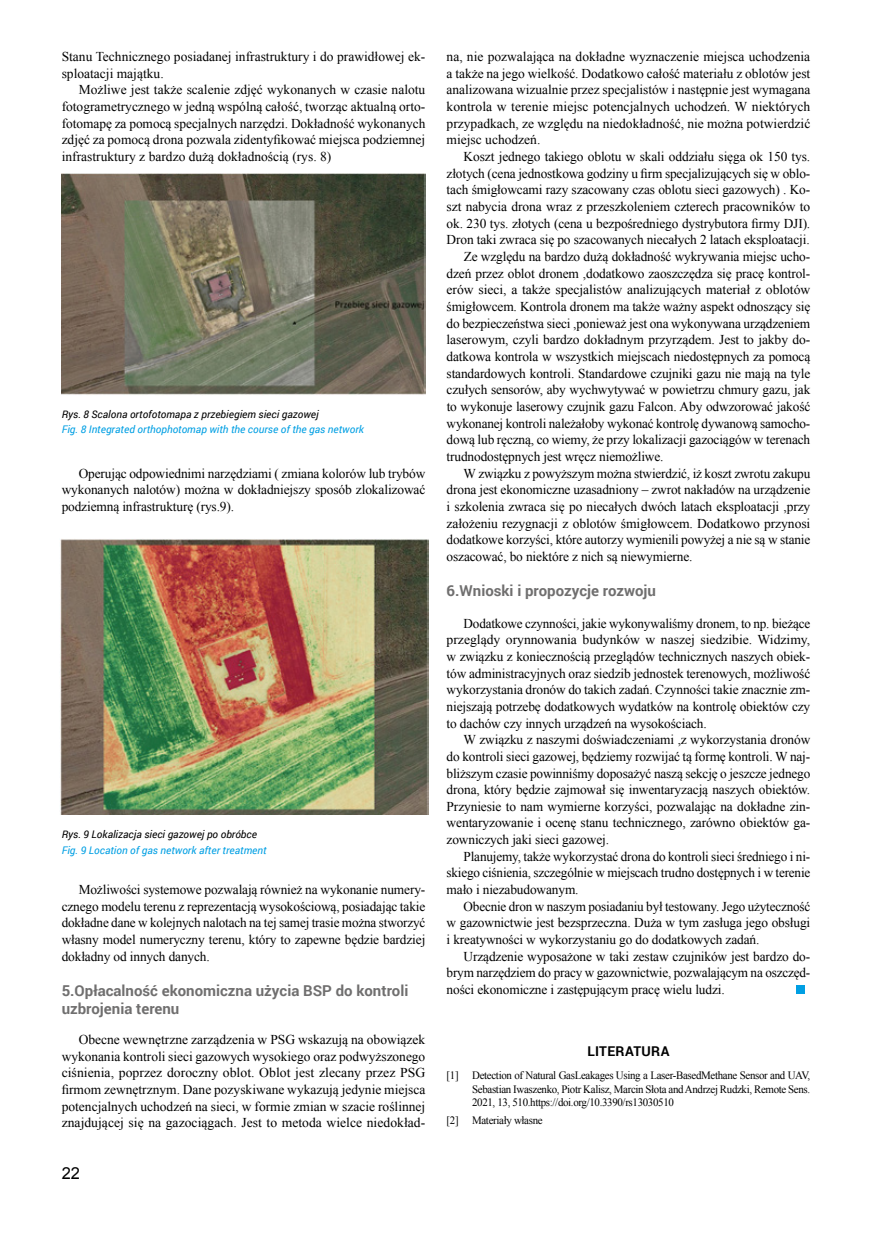
<style>
.page{position:relative;width:872px;height:1234px;background:#fff}
.page>*{position:absolute;margin:0;border:0;box-sizing:border-box;transform-origin:0 0}
.t1{font:16.5px "Arial";color:#000}
.t2{font:700 15px/18px "Roboto";color:#706f6f}
.t3{font:13.5px/16.6px "Times New Roman";letter-spacing:-.01em;color:#000;text-align:justify}
.t4{font:700 13.5px "Roboto";letter-spacing:.02em;color:#000}
.t5{font:11.25px/13.5px "Times New Roman";letter-spacing:-.03em;color:#000;text-align:justify}
.t6{font:italic 10.5px "Roboto";color:#009fe3}
.t7{font:italic 10.5px "Roboto";color:#000}
</style>
<div class="page">
<div style="left:796px;top:985px;width:8px;height:8px;background:#009fe3"></div>
<img style="left:62px;top:173px;width:363px;height:222px">
<img style="left:60px;top:539px;width:368px;height:275px">
<p class="t3" style="left:62px;top:48px;width:365px">Stanu Technicznego posiadanej infrastruktury i do prawidłowej ek&shy;sploatacji majątku.</p>
<p class="t3" style="left:62px;top:81px;width:365px;text-indent:17px">Możliwe jest także scalenie zdjęć wykonanych w czasie nalotu fotogrametrycznego w jedną wspólną całość, tworząc aktualną orto&shy;fotomapę za pomocą specjalnych narzędzi. Dokładność wykonanych zdjęć za pomocą drona pozwala zidentyfikować miejsca podziemnej infrastruktury z bardzo dużą dokładnością (rys. 8)</p>
<p class="t7" style="left:62px;top:406px;width:258px">Rys. 8 Scalona ortofotomapa z przebiegiem sieci gazowej</p>
<p class="t6" style="left:62px;top:422px;width:304px">Fig. 8 Integrated orthophotomap with the course of the gas network</p>
<p class="t3" style="left:62px;top:464px;width:365px;text-indent:17px">Operując odpowiednimi narzędziami ( zmiana kolorów lub trybów wykonanych nalotów) można w dokładniejszy sposób zlokalizować podziemną infrastrukturę (rys.9).</p>
<p class="t7" style="left:62px;top:827px;width:197px">Rys. 9 Lokalizacja sieci gazowej po obróbce</p>
<p class="t6" style="left:62px;top:842px;width:206px">Fig. 9 Location of gas network after treatment</p>
<p class="t3" style="left:62px;top:880px;width:365px;text-indent:17px">Możliwości systemowe pozwalają również na wykonanie numery&shy;cznego modelu terenu z reprezentacją wysokościową, posiadając takie dokładne dane w kolejnych nalotach na tej samej trasie można stworzyć własny model numeryczny terenu, który to zapewne będzie bardziej dokładny od innych danych.</p>
<p class="t2" style="left:62px;top:980px;width:348px">5.Opłacalność ekonomiczna użycia BSP do kontroli uzbrojenia terenu</p>
<p class="t3" style="left:62px;top:1030px;width:365px;text-indent:17px">Obecne wewnętrzne zarządzenia w PSG wskazują na obowiązek wykonania kontroli sieci gazowych wysokiego oraz podwyższonego ciśnienia, poprzez doroczny oblot. Oblot jest zlecany przez PSG firmom zewnętrznym. Dane pozyskiwane wykazują jedynie miejsca potencjalnych uchodzeń na sieci, w formie zmian w szacie roślinnej znajdującej się na gazociągach. Jest to metoda wielce niedokład-</p>
<p class="t1" style="left:62px;top:1161px;width:20px">22</p>
<p class="t3" style="left:446px;top:48px;width:365px">na, nie pozwalająca na dokładne wyznaczenie miejsca uchodzenia a także na jego wielkość. Dodatkowo całość materiału z oblotów jest analizowana wizualnie przez specjalistów i następnie jest wymagana kontrola w terenie miejsc potencjalnych uchodzeń. W niektórych przypadkach, ze względu na niedokładność, nie można potwierdzić miejsc uchodzeń.</p>
<p class="t3" style="left:463px;top:148px;width:348px">Koszt jednego takiego oblotu w skali oddziału sięga ok 150 tys.</p>
<p class="t3" style="left:446px;top:164px;width:365px">złotych (cena jednostkowa godziny u firm specjalizujących się w oblo-</p>
<p class="t3" style="left:446px;top:181px;width:365px">tach śmigłowcami razy szacowany czas oblotu sieci gazowych) . Ko-</p>
<p class="t3" style="left:446px;top:198px;width:365px">szt nabycia drona wraz z przeszkoleniem czterech pracowników to</p>
<p class="t3" style="left:446px;top:214px;width:365px">ok. 230 tys. złotych (cena u bezpośredniego dystrybutora firmy DJI).</p>
<p class="t3" style="left:446px;top:231px;width:364px">Dron taki zwraca się po szacowanych niecałych 2 latach eksploatacji.</p>
<p class="t3" style="left:463px;top:248px;width:348px">Ze względu na bardzo dużą dokładność wykrywania miejsc ucho-</p>
<p class="t3" style="left:446px;top:264px;width:365px">dzeń przez oblot dronem ,dodatkowo zaoszczędza się pracę kontrol-</p>
<p class="t3" style="left:446px;top:281px;width:365px">erów sieci, a także specjalistów analizujących materiał z oblotów</p>
<p class="t3" style="left:446px;top:298px;width:365px">śmigłowcem. Kontrola dronem ma także ważny aspekt odnoszący się</p>
<p class="t3" style="left:446px;top:314px;width:365px">do bezpieczeństwa sieci ,ponieważ jest ona wykonywana urządzeniem</p>
<p class="t3" style="left:446px;top:331px;width:365px">laserowym, czyli bardzo dokładnym przyrządem. Jest to jakby do-</p>
<p class="t3" style="left:446px;top:348px;width:365px">datkowa kontrola w wszystkich miejscach niedostępnych za pomocą</p>
<p class="t3" style="left:446px;top:364px;width:365px">standardowych kontroli. Standardowe czujniki gazu nie mają na tyle</p>
<p class="t3" style="left:446px;top:381px;width:365px">czułych sensorów, aby wychwytywać w powietrzu chmury gazu, jak</p>
<p class="t3" style="left:446px;top:398px;width:365px">to wykonuje laserowy czujnik gazu Falcon. Aby odwzorować jakość</p>
<p class="t3" style="left:446px;top:414px;width:365px">wykonanej kontroli należałoby wykonać kontrolę dywanową samocho-</p>
<p class="t3" style="left:446px;top:431px;width:365px">dową lub ręczną, co wiemy, że przy lokalizacji gazociągów w terenach</p>
<p class="t3" style="left:446px;top:448px;width:218px">trudnodostępnych jest wręcz niemożliwe.</p>
<p class="t3" style="left:463px;top:464px;width:348px">W związku z powyższym można stwierdzić, iż koszt zwrotu zakupu</p>
<p class="t3" style="left:446px;top:481px;width:365px">drona jest ekonomiczne uzasadniony – zwrot nakładów na urządzenie</p>
<p class="t3" style="left:446px;top:497px;width:365px">i szkolenia zwraca się po niecałych dwóch latach eksploatacji ,przy</p>
<p class="t3" style="left:446px;top:514px;width:365px">założeniu rezygnacji z oblotów śmigłowcem. Dodatkowo przynosi</p>
<p class="t3" style="left:446px;top:531px;width:365px">dodatkowe korzyści, które autorzy wymienili powyżej a nie są w stanie</p>
<p class="t3" style="left:446px;top:547px;width:247px">oszacować, bo niektóre z nich są niewymierne.</p>
<p class="t2" style="left:446px;top:581px;width:211px">6.Wnioski i propozycje rozwoju</p>
<p class="t3" style="left:446px;top:614px;width:365px;text-indent:17px">Dodatkowe czynności, jakie wykonywaliśmy dronem, to np. bieżące przeglądy orynnowania budynków w naszej siedzibie. Widzimy, w związku z koniecznością przeglądów technicznych naszych obiek&shy;tów administracyjnych oraz siedzib jednostek terenowych, możliwość wykorzystania dronów do takich zadań. Czynności takie znacznie zm&shy;niejszają potrzebę dodatkowych wydatków na kontrolę obiektów czy to dachów czy innych urządzeń na wysokościach.</p>
<p class="t3" style="left:446px;top:731px;width:365px;text-indent:17px">W związku z naszymi doświadczeniami ,z wykorzystania dronów do kontroli sieci gazowej, będziemy rozwijać tą formę kontroli. W naj&shy;bliższym czasie powinniśmy doposażyć naszą sekcję o jeszcze jednego drona, który będzie zajmował się inwentaryzacją naszych obiektów.<br>Przyniesie to nam wymierne korzyści, pozwalając na dokładne zin&shy;wentaryzowanie i ocenę stanu technicznego, zarówno obiektów ga&shy;zowniczych jaki sieci gazowej.</p>
<p class="t3" style="left:446px;top:847px;width:365px;text-indent:17px">Planujemy, także wykorzystać drona do kontroli sieci średniego i ni&shy;skiego ciśnienia, szczególnie w miejscach trudno dostępnych i w terenie mało i niezabudowanym.</p>
<p class="t3" style="left:446px;top:897px;width:365px;text-indent:17px">Obecnie dron w naszym posiadaniu był testowany. Jego użyteczność w gazownictwie jest bezsprzeczna. Duża w tym zasługa jego obsługi i kreatywności w wykorzystaniu go do dodatkowych zadań.</p>
<p class="t3" style="left:446px;top:947px;width:365px;text-indent:17px">Urządzenie wyposażone w taki zestaw czujników jest bardzo do&shy;brym narzędziem do pracy w gazownictwie, pozwalającym na oszczęd&shy;ności ekonomiczne i zastępującym pracę wielu ludzi.</p>
<p class="t4" style="left:587px;top:1041px;width:84px">LITERATURA</p>
<p class="t5" style="left:472px;top:1068px;width:340px;text-indent:-25px">[1] Detection of Natural GasLeakages Using a Laser-BasedMethane Sensor and UAV, Sebastian Iwaszenko, Piotr Kalisz, Marcin Słota andAndrzej Rudzki, Remote Sens.<br>2021, 13, 510.https://doi.org/10.3390/rs13030510</p>
<p class="t5" style="left:446px;top:1113px;width:98px">[2] Materiały własne</p>
</div>
